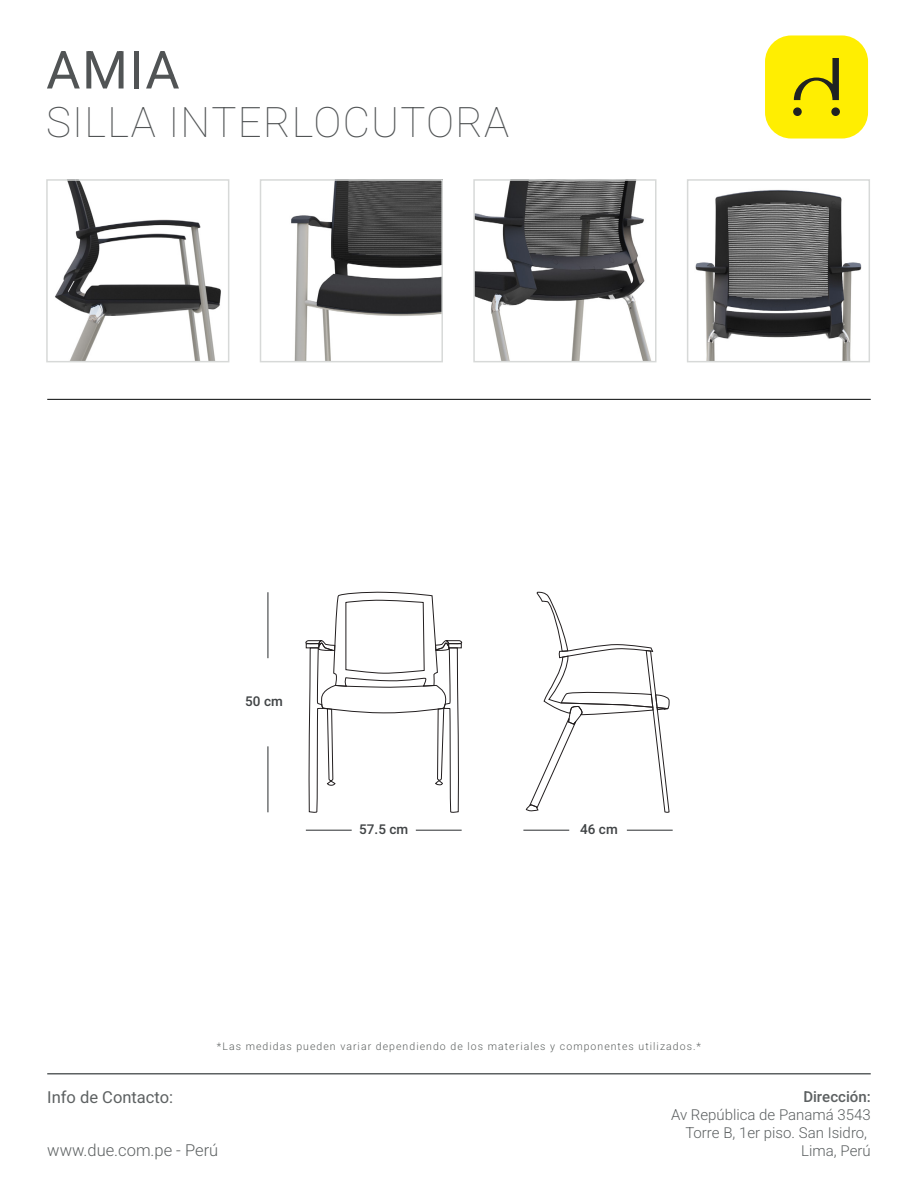
<style>
.page{position:relative;width:918px;height:1188px;background:#fff}
.page>*{position:absolute;margin:0;border:0;box-sizing:border-box;transform-origin:0 0}
.t1{font:52.5px "Heebo";color:#515455}
.t2{font:100 42px "Heebo";letter-spacing:.03em;color:#515455}
.t3{font:300 16.5px "Heebo";color:#5d6162}
.t4{font:16.5px "Heebo";color:#5d6162}
.t5{font:300 15px/18px "Heebo";color:#5d6162;text-align:right}
.t6{font:500 15px "Heebo";color:#5d6162}
.t7{font:500 13.5px "Heebo";color:#414446}
.t8{font:300 10.5px "Heebo";letter-spacing:.1em;color:#5e6261}
</style>
<div class="page">
<hr style="left:47px;top:399px;width:824px;height:1px;background:#202222">
<hr style="left:47px;top:1073px;width:824px;height:2px;background:#5d6162">
<img style="left:55px;top:182px;width:166px;height:177px">
<div style="left:46px;top:179px;width:183px;height:183px;border:2px solid #d7d9d8"></div>
<img style="left:291px;top:182px;width:149px;height:177px">
<div style="left:260px;top:179px;width:183px;height:183px;border:2px solid #d7d9d8"></div>
<img style="left:476px;top:182px;width:175px;height:177px">
<div style="left:473px;top:179px;width:184px;height:183px;border:2px solid #d7d9d8"></div>
<img style="left:695px;top:190px;width:167px;height:169px">
<div style="left:687px;top:179px;width:183px;height:183px;border:2px solid #d7d9d8"></div>
<div style="left:765px;top:35px;width:103px;height:104px;background:#ffee01;border-radius:26px"></div>
<svg style="left:794px;top:58px;width:45px;height:42px"></svg>
<div style="left:793px;top:107px;width:9px;height:9px;background:#202222;border-radius:50%"></div>
<div style="left:831px;top:107px;width:9px;height:9px;background:#202222;border-radius:50%"></div>
<hr style="left:267px;top:592px;width:1px;height:66px;background:#414446">
<hr style="left:267px;top:746px;width:1px;height:66px;background:#414446">
<hr style="left:627px;top:830px;width:46px;height:1px;background:#414446">
<hr style="left:523px;top:830px;width:46px;height:1px;background:#414446">
<svg style="left:305px;top:592px;width:157px;height:239px"></svg>
<svg style="left:526px;top:591px;width:144px;height:222px"></svg>
<h1 class="t1" style="left:46px;top:33px;width:135px">AMIA</h1>
<h2 class="t2" style="left:46px;top:93px;width:465px">SILLA INTERLOCUTORA</h2>
<p class="t7" style="left:245px;top:691px;width:39px">50 cm</p>
<p class="t7" style="left:359px;top:819px;width:50px">57.5 cm</p>
<p class="t7" style="left:580px;top:819px;width:39px">46 cm</p>
<p class="t8" style="left:217px;top:1039px;width:486px">*Las medidas pueden variar dependiendo de los materiales y componentes utilizados.*</p>
<h3 class="t4" style="left:47px;top:1086px;width:127px">Info de Contacto:</h3>
<h3 class="t3" style="left:47px;top:1138px;width:173px">www.due.com.pe - Perú</h3>
<h3 class="t6" style="left:803px;top:1086px;width:69px">Dirección:</h3>
<h3 class="t5" style="left:671px;top:1105px;width:201px">Av República de Panamá 3543<br>Torre B, 1er piso. San Isidro,<br>Lima, Perú</h3>
</div>
